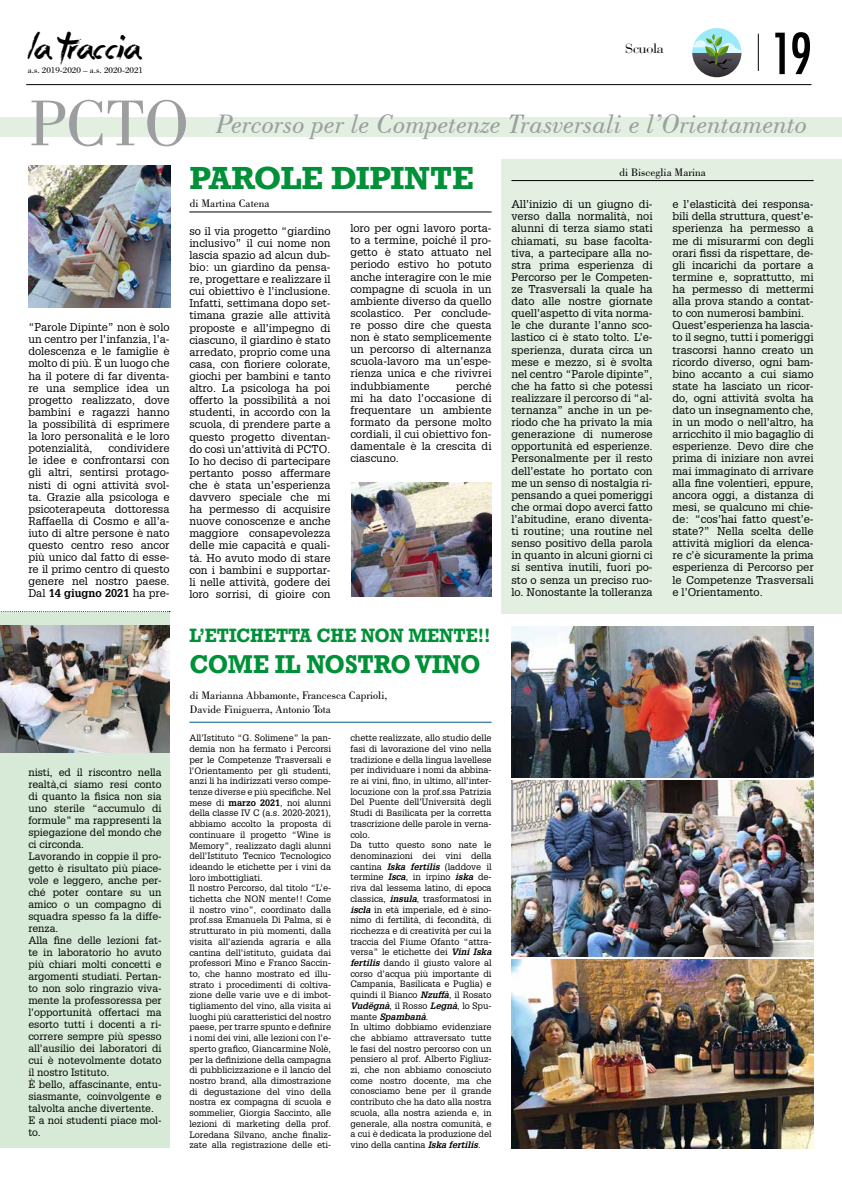
<style>
.page{position:relative;width:842px;height:1191px;background:#fff}
.page>*{position:absolute;margin:0;border:0;box-sizing:border-box;transform-origin:0 0}
.t1{font:68px "Bodoni BT";color:#9c9e9f}
.t2{font:500 condensed 55px "Futura";color:#000}
.t3{font:40px "Sticky Things";color:#000}
.t4{font:700 30px "Rockwell";color:#009037}
.t5{font:italic 28px "Bodoni BT";color:#9c9e9f}
.t6{font:700 24.2px "Rockwell";letter-spacing:-.005em;color:#009037;scale:.92 1}
.t7{font:700 18.1px "Rockwell";color:#009037;scale:.92 1}
.t8{font:14px "Bodoni";color:#000}
.t9{font:11.4px/13.7px "Bodoni BT";color:#000}
.t10{font:11px/12.1px "Glypha LT";color:#000;text-align:justify}
.t11{font:700 11px "Glypha LT Pro";color:#000}
.t12{font:10.4px/12px "Glypha LT";color:#000}
.t13{font:9px/10.7px "Glypha LT";color:#000}
.t14{font:9px "Bodoni BT";color:#000}
.t15{font:italic 700 9px "Glypha LT Pro";color:#000}
.s1{font-family:"Glypha LT";font-weight:400}
.s2{font-family:"Glypha LT Pro";font-weight:700}
.s3{font-family:"Glypha LT Pro";font-weight:700;font-style:italic}
.s4{font-family:"Glypha LT";font-weight:400;font-style:normal}
</style>
<div class="page">
<hr style="left:758px;top:34px;width:1px;height:37px;background:#000">
<hr style="left:26px;top:84px;width:785px;height:1px;background:#000">
<div style="left:502px;top:159px;width:340px;height:455px;background:#e2efe1"></div>
<div style="left:0;top:612px;width:169px;height:536px;background:#d7ead7"></div>
<svg style="left:1px;top:611px;width:169px;height:1px"></svg>
<img style="left:1px;top:625px;width:169px;height:127px">
<img style="left:28px;top:166px;width:142px;height:142px">
<img style="left:351px;top:482px;width:141px;height:114px">
<hr style="left:189px;top:212px;width:303px;height:1px;background:#000">
<hr style="left:189px;top:722px;width:303px;height:1px;background:#005a85">
<hr style="left:511px;top:180px;width:303px;height:1px;background:#000">
<img style="left:511px;top:780px;width:302px;height:176px">
<img style="left:511px;top:627px;width:302px;height:150px">
<img style="left:511px;top:959px;width:303px;height:189px">
<svg style="left:701px;top:28px;width:32px;height:6px"></svg>
<svg style="left:702px;top:72px;width:30px;height:5px"></svg>
<svg style="left:692px;top:34px;width:49px;height:38px"></svg>
<div style="left:0;top:117px;width:842px;height:20px;background:#e2efe1"></div>
<h3 class="t3" style="left:28px;top:32px;width:114px">La traccia</h3>
<h2 class="t2" style="left:770px;top:19px;width:44px">19</h2>
<p class="t8" style="left:625px;top:41px;width:40px">Scuola</p>
<p class="t14" style="left:28px;top:65px;width:117px">a.s. 2019-2020 – a.s. 2020-2021</p>
<h1 class="t1" style="left:29px;top:81px;width:162px">PCTO</h1>
<h3 class="t5" style="left:217px;top:107px;width:593px">Percorso per le Competenze Trasversali e l’Orientamento</h3>
<p class="t10" style="left:28px;top:321px;width:143px">“Parole Dipinte” non è solo un centro per l’infanzia, l’a&shy;dolescenza e le famiglie è molto di più. È un luogo che ha il potere di far diventa&shy;re una semplice idea un progetto realizzato, dove bambini e ragazzi hanno la possibilità di esprimere la loro personalità e le loro potenzialità,</p>
<p class="t10" style="left:28px;top:442px;width:143px;text-indent:80px">condividere le idee e confrontarsi con gli altri, sentirsi protago&shy;nisti di ogni attività svol&shy;ta. Grazie alla psicologa e psicoterapeuta dottoressa Raffaella di Cosmo e all’a&shy;iuto di altre persone è nato questo centro reso ancor più unico dal fatto di esse&shy;re il primo centro di questo genere nel nostro paese.</p>
<p class="t11" style="left:28px;top:586px;width:143px"><span class="s1">Dal</span> 14 giugno 2021 <span class="s1">ha pre-</span></p>
<p class="t12" style="left:28px;top:765px;width:135px">nisti, ed il riscontro nella realtà,ci siamo resi conto di quanto la fisica non sia uno sterile “accumulo di formule” ma rappresenti la spiegazione del mondo che ci circonda.<br>Lavorando in coppie il pro&shy;getto è risultato più piace&shy;vole e leggero, anche per&shy;ché poter contare su un amico o un compagno di squadra spesso fa la diffe&shy;renza.<br>Alla fine delle lezioni fat&shy;te in laboratorio ho avuto più chiari molti concetti e argomenti studiati. Pertan&shy;to non solo ringrazio viva&shy;mente la professoressa per l’opportunità offertaci ma esorto tutti i docenti a ri&shy;correre sempre più spesso all’ausilio dei laboratori di cui è notevolmente dotato il nostro Istituto.<br>È bello, affascinante, entu&shy;siasmante, coinvolgente e talvolta anche divertente.<br>E a noi studenti piace mol&shy;to.</p>
<h3 class="t4" style="left:189px;top:158px;width:286px">PAROLE DIPINTE</h3>
<p class="t9" style="left:190px;top:196px;width:81px">di Martina Catena</p>
<p class="t10" style="left:189px;top:224px;width:143px">so il via progetto “giardino inclusivo” il cui nome non lascia spazio ad alcun dub&shy;bio: un giardino da pensa&shy;re, progettare e realizzare il cui obiettivo è l’inclusione.<br>Infatti, settimana dopo set&shy;timana grazie alle attività proposte e all’impegno di ciascuno, il giardino è stato arredato, proprio come una casa, con fioriere colorate, giochi per bambini e tanto altro. La psicologa ha poi offerto la possibilità a noi studenti, in accordo con la scuola, di prendere parte a questo progetto diventan&shy;do così un’attività di PCTO.<br>Io ho deciso di partecipare pertanto posso affermare che è stata un’esperienza davvero speciale che mi ha permesso di acquisire nuove conoscenze e anche maggiore consapevolezza delle mie capacità e quali&shy;tà. Ho avuto modo di stare con i bambini e supportar&shy;li nelle attività, godere dei loro sorrisi, di gioire con</p>
<p class="t10" style="left:350px;top:222px;width:143px">loro per ogni lavoro porta&shy;to a termine, poiché il pro&shy;getto è stato attuato nel periodo estivo ho potuto anche interagire con le mie compagne di scuola in un ambiente diverso da quello scolastico. Per conclude&shy;re posso dire che questa non è stato semplicemente un percorso di alternanza scuola-lavoro ma un’espe&shy;rienza unica e che rivivrei indubbiamente</p>
<p class="t10" style="left:350px;top:379px;width:143px;text-indent:106px">perché mi ha dato l’occasione di frequentare un ambiente formato da persone molto cordiali, il cui obiettivo fon&shy;damentale è la crescita di ciascuno.</p>
<h3 class="t7" style="left:189px;top:623px;width:329px">L’ETICHETTA CHE NON MENTE!!</h3>
<h3 class="t6" style="left:189px;top:649px;width:318px">COME IL NOSTRO VINO</h3>
<p class="t9" style="left:190px;top:688px;width:199px">di Marianna Abbamonte, Francesca Caprioli,<br>Davide Finiguerra, Antonio Tota</p>
<p class="t13" style="left:189px;top:732px;width:143px">All’Istituto “G. Solimene” la pan&shy;demia non ha fermato i Percorsi per le Competenze Trasversali e l’Orientamento per gli studenti, anzi li ha indirizzati verso compe&shy;tenze diverse e più specifiche. Nel mese di <span class="s2">marzo 2021</span>, noi alunni della classe IV C (a.s. 2020-2021), abbiamo accolto la proposta di continuare il progetto “Wine is Memory”, realizzato dagli alunni dell’Istituto Tecnico Tecnologico ideando le etichette per i vini da loro imbottigliati.<br>Il nostro Percorso, dal titolo “L’e&shy;tichetta che NON mente!! Come il nostro vino”, coordinato dalla prof.ssa Emanuela Di Palma, si è strutturato in più momenti, dalla visita all’azienda agraria e alla cantina dell’istituto, guidata dai professori Mino e Franco Saccin&shy;to, che hanno mostrato ed illu&shy;strato i procedimenti di coltiva&shy;zione delle varie uve e di imbot&shy;tigliamento del vino, alla visita ai luoghi più caratteristici del nostro paese, per trarre spunto e definire i nomi dei vini, alle lezioni con l’e&shy;sperto grafico, Giancarmine Nolè, per la definizione della campagna di pubblicizzazione e il lancio del nostro brand, alla dimostrazione di degustazione del vino della nostra ex compagna di scuola e sommelier, Giorgia Saccinto, alle lezioni di marketing della prof.<br>Loredana Silvano, anche finaliz&shy;zate alla registrazione delle eti-</p>
<p class="t13" style="left:350px;top:732px;width:143px">chette realizzate, allo studio delle fasi di lavorazione del vino nella tradizione e della lingua lavellese per individuare i nomi da abbina&shy;re ai vini, fino, in ultimo, all’inter&shy;locuzione con la prof.ssa Patrizia<br>Del Puente dell’Università degli<br>Studi di Basilicata per la corretta trascrizione delle parole in verna&shy;colo.<br>Da tutto questo sono nate le denominazioni dei vini della cantina <span class="s3">Iska fertilis</span> (laddove il termine <span class="s3">Isca</span>, in irpino <span class="s3">iska</span> de&shy;riva dal lessema latino, di epoca classica, <span class="s3">insula</span>, trasformatosi in <span class="s3">iscla</span> in età imperiale, ed è sino&shy;nimo di fertilità, di fecondità, di ricchezza e di creatività per cui la traccia del Fiume Ofanto “attra&shy;versa” le etichette dei <span class="s3">Vini Iska fertilis</span> dando il giusto valore al corso d’acqua più importante di<br>Campania, Basilicata e Puglia) e quindi il Bianco <span class="s3">Nzuffà</span>, il Rosato<br><span class="s3">Vudëgnà</span>, il Rosso <span class="s3">Legnà</span>, lo Spu-</p>
<p class="t15" style="left:350px;top:1010px;width:80px"><span class="s4">mante</span> Spambanà<span class="s4">.</span></p>
<p class="t13" style="left:350px;top:1021px;width:143px;text-align:justify">In ultimo dobbiamo evidenziare che abbiamo attraversato tutte le fasi del nostro percorso con un pensiero al prof. Alberto Figliuz&shy;zi, che non abbiamo conosciuto come nostro docente, ma che conosciamo bene per il grande contributo che ha dato alla nostra scuola, alla nostra azienda e, in generale, alla nostra comunità, e a cui è dedicata la produzione del vino della cantina <span class="s3">Iska fertilis</span>.</p>
<p class="t9" style="left:619px;top:165px;width:88px">di Bisceglia Marina</p>
<p class="t10" style="left:511px;top:198px;width:143px">All’inizio di un giugno di&shy;verso dalla normalità, noi alunni di terza siamo stati chiamati, su base facolta&shy;tiva, a partecipare alla no&shy;stra prima esperienza di Percorso per le Competen&shy;ze Trasversali la quale ha dato alle nostre giornate quell’aspetto di vita norma&shy;le che durante l’anno sco&shy;lastico ci è stato tolto. L’e&shy;sperienza, durata circa un mese e mezzo, si è svolta nel centro “Parole dipinte”, che ha fatto sì che potessi realizzare il percorso di “al&shy;ternanza” anche in un pe&shy;riodo che ha privato la mia generazione di numerose opportunità ed esperienze.<br>Personalmente per il resto dell’estate ho portato con me un senso di nostalgia ri&shy;pensando a quei pomeriggi che ormai dopo averci fatto l’abitudine, erano diventa&shy;ti routine; una routine nel senso positivo della parola in quanto in alcuni giorni ci si sentiva inutili, fuori po&shy;sto o senza un preciso ruo&shy;lo. Nonostante la tolleranza</p>
<p class="t10" style="left:672px;top:198px;width:143px;text-align:left">e l’elasticità dei responsa&shy;bili della struttura, quest’e&shy;sperienza ha permesso a me di misurarmi con degli orari fissi da rispettare, de&shy;gli incarichi da portare a termine e, soprattutto, mi ha permesso di mettermi alla prova stando a contat&shy;to con numerosi bambini.<br>Quest’esperienza ha lascia&shy;to il segno, tutti i pomeriggi trascorsi hanno creato un ricordo diverso, ogni bam&shy;bino accanto a cui siamo state ha lasciato un ricor&shy;do, ogni attività svolta ha dato un insegnamento che, in un modo o nell’altro, ha arricchito il mio bagaglio di esperienze. Devo dire che prima di iniziare non avrei mai immaginato di arrivare alla fine volentieri, eppure, ancora oggi, a distanza di mesi, se qualcuno mi chie&shy;de: “cos’hai fatto quest’e&shy;state?” Nella scelta delle attività migliori da elenca&shy;re c’è sicuramente la prima esperienza di Percorso per le Competenze Trasversali e l’Orientamento.</p>
</div>
